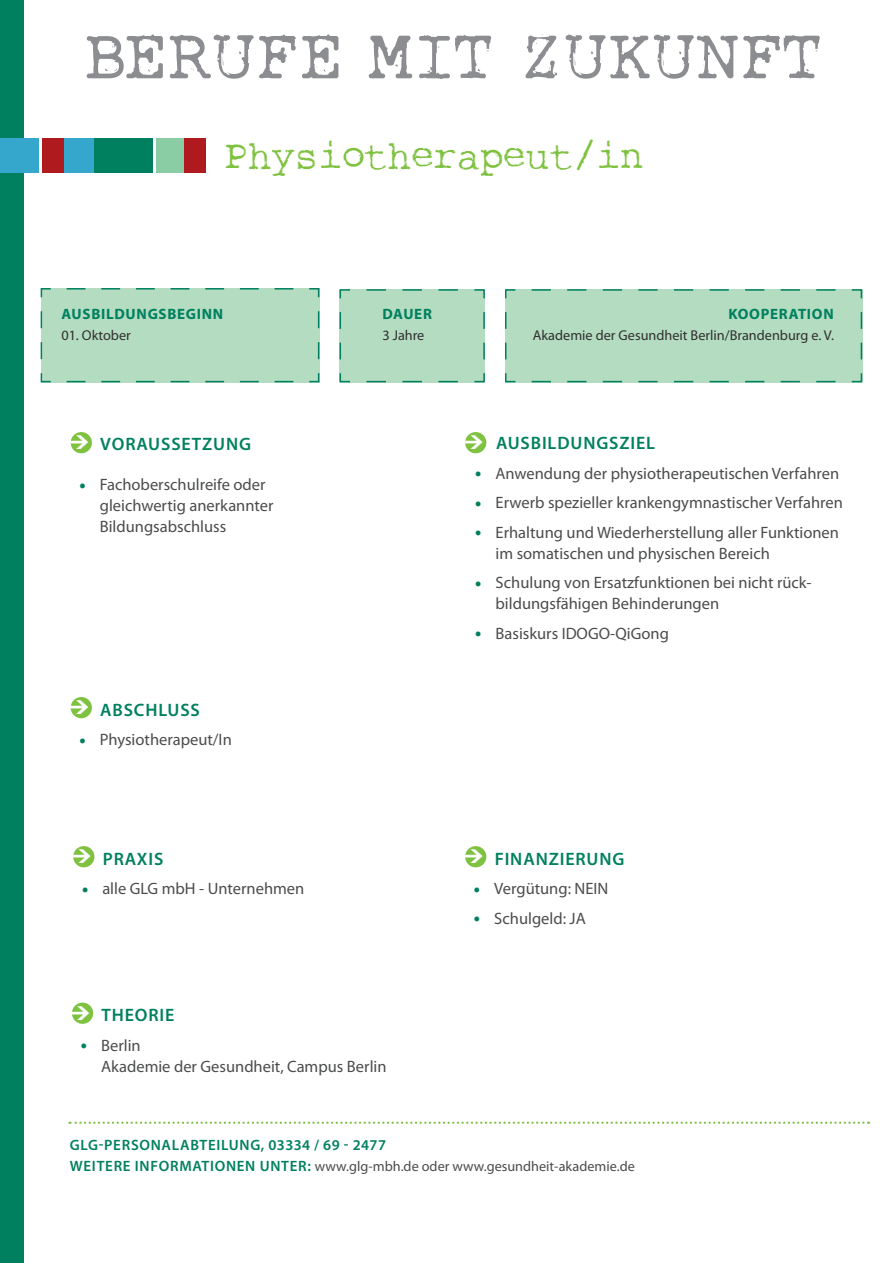
<style>
.page{position:relative;width:893px;height:1263px;background:#fff}
.page>*{position:absolute;margin:0;border:0;box-sizing:border-box;transform-origin:0 0}
.t1{font:73.5px "Rough Typewriter";color:#8b8d90}
.t2{font:40.5px "Rough Typewriter";letter-spacing:-.02em;color:#7fc241}
.t3{font:600 18px "Myriad Pro";letter-spacing:.05em;color:#00805f}
.t4{font:16.5px/21px "Myriad Pro";color:#4b4c4d}
.t5{font:600 15px "Myriad Pro";letter-spacing:.05em;color:#00805f}
.t6{font:700 15px "Myriad Pro";letter-spacing:.05em;color:#00805f}
.t7{font:14.25px "Myriad Pro";color:#4b4c4d}
.t8{font:14.25px "Myriad Pro";color:#312f30}
.s1{color:#00805f}
.s2{font-weight:600;font-size:15px;color:#00805f}
</style>
<div class="page">
<div style="left:339px;top:289px;width:146px;height:94px;background:#b3dcc0"></div>
<div style="left:505px;top:289px;width:358px;height:94px;background:#b3dcc0"></div>
<div style="left:40px;top:288px;width:280px;height:95px;background:#b3dcc0"></div>
<div style="left:0;top:0;width:24px;height:1263px;background:#00805f"></div>
<div style="left:60px;top:139px;width:57px;height:34px;background:#36a7cc"></div>
<div style="left:0;top:139px;width:38px;height:34px;background:#36a7cc"></div>
<div style="left:42px;top:139px;width:21px;height:34px;background:#ae1a1e"></div>
<div style="left:180px;top:139px;width:25px;height:34px;background:#ae1a1e"></div>
<div style="left:156px;top:139px;width:28px;height:34px;background:#8acda5"></div>
<div style="left:94px;top:139px;width:59px;height:34px;background:#00805f"></div>
<svg style="left:69px;top:1121px;width:800px;height:3px"></svg>
<div style="left:71px;top:432px;width:21px;height:21px;background:#7fc241;border-radius:50%"></div>
<div style="left:465px;top:432px;width:21px;height:21px;background:#7fc241;border-radius:50%"></div>
<div style="left:71px;top:697px;width:21px;height:21px;background:#7fc241;border-radius:50%"></div>
<div style="left:73px;top:846px;width:21px;height:21px;background:#7fc241;border-radius:50%"></div>
<div style="left:72px;top:1002px;width:21px;height:22px;background:#7fc241;border-radius:50%"></div>
<div style="left:465px;top:846px;width:21px;height:21px;background:#7fc241;border-radius:50%"></div>
<svg style="left:70px;top:435px;width:4px;height:14px"></svg>
<svg style="left:465px;top:435px;width:4px;height:14px"></svg>
<svg style="left:70px;top:700px;width:4px;height:14px"></svg>
<svg style="left:73px;top:849px;width:4px;height:14px"></svg>
<svg style="left:72px;top:1006px;width:3px;height:14px"></svg>
<svg style="left:465px;top:849px;width:4px;height:14px"></svg>
<h1 class="t1" style="left:84px;top:10px;width:734px">Berufe mit zukunft</h1>
<h2 class="t2" style="left:224px;top:130px;width:421px">Physiotherapeut/in</h2>
<p class="t6" style="left:62px;top:304px;width:163px">AUSBILDUNGSBEGINN</p>
<p class="t6" style="left:382px;top:304px;width:51px">DAUER</p>
<p class="t6" style="left:728px;top:304px;width:107px">KOOPERATION</p>
<p class="t8" style="left:61px;top:327px;width:71px">01. Oktober</p>
<p class="t8" style="left:382px;top:327px;width:44px">3 Jahre</p>
<p class="t8" style="left:533px;top:327px;width:303px">Akademie der Gesundheit Berlin/Brandenburg e. V.</p>
<p class="t3" style="left:100px;top:433px;width:152px">VORAUSSETZUNG</p>
<p class="t4" style="left:100px;top:474px;width:175px;text-indent:-21px"><span class="s1">•</span> Fachoberschulreife oder gleichwertig anerkannter<br>Bildungsabschluss</p>
<p class="t3" style="left:100px;top:698px;width:101px">ABSCHLUSS</p>
<p class="t4" style="left:79px;top:729px;width:155px"><span class="s1">•</span> Physiotherapeut/In</p>
<p class="t3" style="left:103px;top:847px;width:62px">PRAXIS</p>
<p class="t4" style="left:81px;top:878px;width:225px"><span class="s1">•</span> alle GLG mbH - Unternehmen</p>
<p class="t3" style="left:101px;top:1004px;width:74px">THEORIE</p>
<p class="t4" style="left:101px;top:1034px;width:287px;text-indent:-21px"><span class="s1">•</span> Berlin<br>Akademie der Gesundheit, Campus Berlin</p>
<p class="t3" style="left:496px;top:432px;width:161px">AUSBILDUNGSZIEL</p>
<p class="t4" style="left:475px;top:462px;width:366px"><span class="s1">•</span> Anwendung der physiotherapeutischen Verfahren</p>
<p class="t4" style="left:475px;top:492px;width:370px"><span class="s1">•</span> Erwerb spezieller krankengymnastischer Verfahren</p>
<p class="t4" style="left:496px;top:521px;width:345px;text-indent:-21px"><span class="s1">•</span> Erhaltung und Wiederherstellung aller Funktionen im somatischen und physischen Bereich</p>
<p class="t4" style="left:496px;top:572px;width:317px;text-indent:-21px"><span class="s1">•</span> Schulung von Ersatzfunktionen bei nicht rück&shy;bildungsfähigen Behinderungen</p>
<p class="t4" style="left:475px;top:622px;width:196px"><span class="s1">•</span> Basiskurs IDOGO-QiGong</p>
<p class="t3" style="left:495px;top:847px;width:131px">FINANZIERUNG</p>
<p class="t4" style="left:473px;top:878px;width:137px"><span class="s1">•</span> Vergütung: NEIN</p>
<p class="t4" style="left:473px;top:907px;width:114px"><span class="s1">•</span> Schulgeld: JA</p>
<p class="t5" style="left:70px;top:1135px;width:10px">GLG</p>
<p class="t5" style="left:99px;top:1135px;width:289px">-PERSONALABTEILUNG, 03334 / 69 - 2477</p>
<p class="t7" style="left:70px;top:1157px;width:567px"><span class="s2">WEITERE I NFORMATIONEN UNTER:</span> www.glg-mbh.de oder www.gesundheit-akademie.de</p>
</div>
